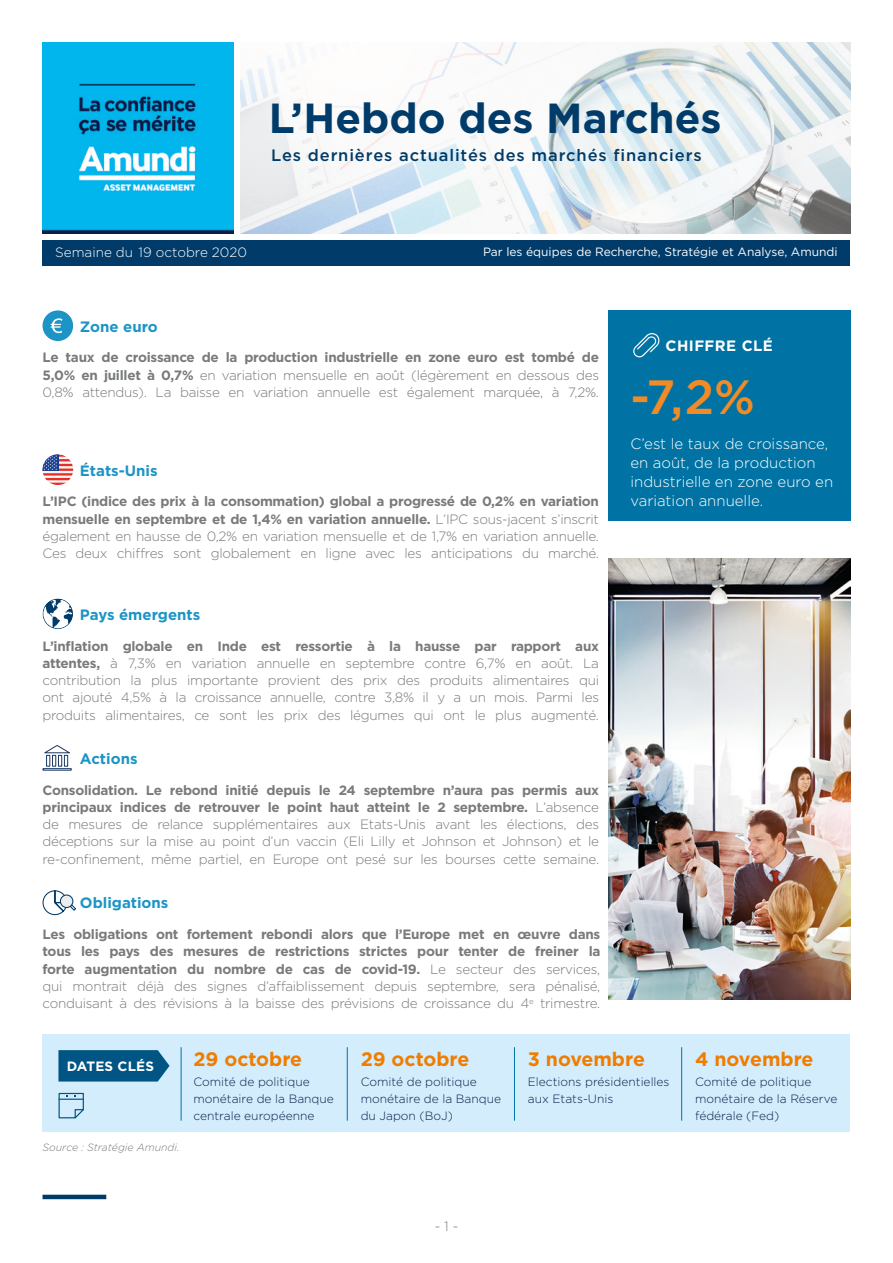
<style>
.page{position:relative;width:893px;height:1263px;background:#fff}
.page>*{position:absolute;margin:0;border:0;box-sizing:border-box;transform-origin:0 0}
.t1{font:500 48px "Gotham";color:#f28b26}
.t2{font:700 42px "Gotham";color:#003b69}
.t3{font:700 19.5px "Gotham";color:#ef7d00}
.t4{font:500 16.5px "Gotham";letter-spacing:.055em;color:#003b69}
.t5{font:300 15px/18.8px "Gotham";color:#fff}
.t6{font:700 15px "Gotham";color:#1c94c5}
.t7{font:700 15px "Gotham";letter-spacing:.03em;color:#fff}
.t8{font:300 13.5px/17.2px "Gotham";letter-spacing:-.02em;color:#787a7b;text-align:justify}
.t9{font:700 13.5px/17.2px "Gotham";letter-spacing:-.02em;color:#787a7b;text-align:justify}
.t10{font:300 13.5px "Gotham";color:#fff}
.t11{font:700 13.5px "Gotham";letter-spacing:.01em;color:#fff}
.t12{font:300 12px/17.2px "Gotham";color:#0d1c49}
.t13{font:12px "Gotham";color:#fff}
.t14{font:italic 300 10.5px "Gotham";color:#787a7b}
.s1{font-weight:700}
.s2{font-weight:300}
</style>
<div class="page">
<img style="left:240px;top:43px;width:610px;height:191px">
<div style="left:43px;top:1034px;width:807px;height:98px;background:#d4edfc"></div>
<svg style="left:58px;top:1050px;width:112px;height:31px;background:#0d5e8b"></svg>
<hr style="left:181px;top:1047px;width:1px;height:74px;background:#0073a4">
<hr style="left:347px;top:1047px;width:1px;height:74px;background:#0073a4">
<hr style="left:514px;top:1047px;width:1px;height:74px;background:#0073a4">
<hr style="left:681px;top:1047px;width:1px;height:74px;background:#0073a4">
<hr style="left:43px;top:1195px;width:63px;height:4px;background:#003b69">
<div style="left:43px;top:240px;width:807px;height:26px;background:#003b69"></div>
<div style="left:608px;top:310px;width:242px;height:211px;background:#0073a4"></div>
<svg style="left:633px;top:333px;width:26px;height:24px"></svg>
<svg style="left:58px;top:1093px;width:26px;height:25px"></svg>
<img style="left:608px;top:559px;width:242px;height:440px">
<img style="left:43px;top:43px;width:191px;height:191px">
<div style="left:43px;top:310px;width:30px;height:31px;background:#1c94c5;border-radius:15px"></div>
<svg style="left:51px;top:318px;width:11px;height:15px"></svg>
<hr style="left:43px;top:483px;width:30px;height:2px;background:#e62d26;border-radius:15px">
<hr style="left:43px;top:454px;width:30px;height:3px;background:#e62d26;border-radius:15px">
<svg style="left:43px;top:454px;width:15px;height:1px"></svg>
<svg style="left:43px;top:455px;width:30px;height:28px"></svg>
<svg style="left:43px;top:598px;width:30px;height:31px"></svg>
<svg style="left:43px;top:745px;width:29px;height:26px"></svg>
<svg style="left:43px;top:890px;width:33px;height:25px"></svg>
<div style="left:60px;top:895px;width:13px;height:12px;background:#ecedee;border-radius:50%"></div>
<div style="left:60px;top:894px;width:13px;height:14px;border:1px solid #003b69;border-radius:50%"></div>
<h2 class="t2" style="left:269px;top:90px;width:454px">L’Hebdo des Marchés</h2>
<p class="t4" style="left:271px;top:144px;width:432px">Les dernières actualités des marchés financiers</p>
<p class="t10" style="left:55px;top:244px;width:193px">Semaine du 19 octobre 2020</p>
<p class="t6" style="left:80px;top:316px;width:79px">Zone euro</p>
<p class="t13" style="left:483px;top:244px;width:356px">Par les équipes de Recherche, Stratégie et Analyse, Amundi</p>
<p class="t8" style="left:43px;top:349px;width:558px"><span class="s1">Le taux de croissance de la production industrielle en zone euro est tombé de 5,0% en juillet à 0,7%</span> en variation mensuelle en août (légèrement en dessous des 0,8% attendus). La baisse en variation annuelle est également marquée, à 7,2%.</p>
<p class="t6" style="left:80px;top:460px;width:79px">États-Unis</p>
<p class="t8" style="left:43px;top:493px;width:558px"><span class="s1">L’IPC (indice des prix à la consommation) global a progressé de 0,2% en variation mensuelle en septembre et de 1,4% en variation annuelle.</span> L’IPC sous-jacent s’inscrit également en hausse de 0,2% en variation mensuelle et de 1,7% en variation annuelle.<br>Ces deux chiffres sont globalement en ligne avec les anticipations du marché.</p>
<p class="t6" style="left:80px;top:605px;width:122px">Pays émergents</p>
<p class="t8" style="left:43px;top:637px;width:558px"><span class="s1">L’inflation globale en Inde est ressortie à la hausse par rapport aux attentes,</span> à 7,3% en variation annuelle en septembre contre 6,7% en août. La contribution la plus importante provient des prix des produits alimentaires qui ont ajouté 4,5% à la croissance annuelle, contre 3,8% il y a un mois. Parmi les produits alimentaires, ce sont les prix des légumes qui ont le plus augmenté.</p>
<p class="t6" style="left:80px;top:749px;width:59px">Actions</p>
<p class="t8" style="left:43px;top:781px;width:558px"><span class="s1">Consolidation. Le rebond initié depuis le 24 septembre n’aura pas permis aux principaux indices de retrouver le point haut atteint le 2 septembre.</span> L’absence de mesures de relance supplémentaires aux Etats-Unis avant les élections, des déceptions sur la mise au point d’un vaccin (Eli Lilly et Johnson et Johnson) et le re-confinement, même partiel, en Europe ont pesé sur les bourses cette semaine.</p>
<p class="t6" style="left:80px;top:893px;width:90px">Obligations</p>
<p class="t9" style="left:43px;top:926px;width:559px">Les obligations ont fortement rebondi alors que l’Europe met en œuvre dans tous les pays des mesures de restrictions strictes pour tenter de freiner la forte augmentation du nombre de cas de covid-19. <span class="s2">Le secteur des services, qui montrait déjà des signes d’affaiblissement depuis septembre, sera pénalisé, conduisant à des révisions à la baisse des prévisions de croissance du 4</span><sup>e</sup> <span class="s2">trimestre.</span></p>
<p class="t7" style="left:665px;top:336px;width:109px">CHIFFRE CLÉ</p>
<h1 class="t1" style="left:630px;top:365px;width:126px">-7,2%</h1>
<p class="t5" style="left:630px;top:434px;width:204px">C’est le taux de croissance, en août, de la production industrielle en zone euro en variation annuelle.</p>
<p class="t11" style="left:67px;top:1057px;width:89px">DATES CLÉS</p>
<h3 class="t3" style="left:695px;top:1046px;width:120px">4 novembre</h3>
<p class="t12" style="left:695px;top:1072px;width:144px">Comité de politique monétaire de la Réserve fédérale (Fed)</p>
<h3 class="t3" style="left:193px;top:1046px;width:110px">29 octobre</h3>
<p class="t12" style="left:193px;top:1072px;width:142px">Comité de politique monétaire de la Banque centrale européenne</p>
<h3 class="t3" style="left:361px;top:1046px;width:110px">29 octobre</h3>
<p class="t12" style="left:361px;top:1072px;width:142px">Comité de politique monétaire de la Banque du Japon (BoJ)</p>
<h3 class="t3" style="left:528px;top:1046px;width:119px">3 novembre</h3>
<p class="t12" style="left:528px;top:1072px;width:143px">Elections présidentielles aux Etats-Unis</p>
<p class="t14" style="left:43px;top:1141px;width:139px">Source : Stratégie Amundi.</p>
<p class="t8" style="left:435px;top:1217px;width:25px">- 1 -</p>
</div>
